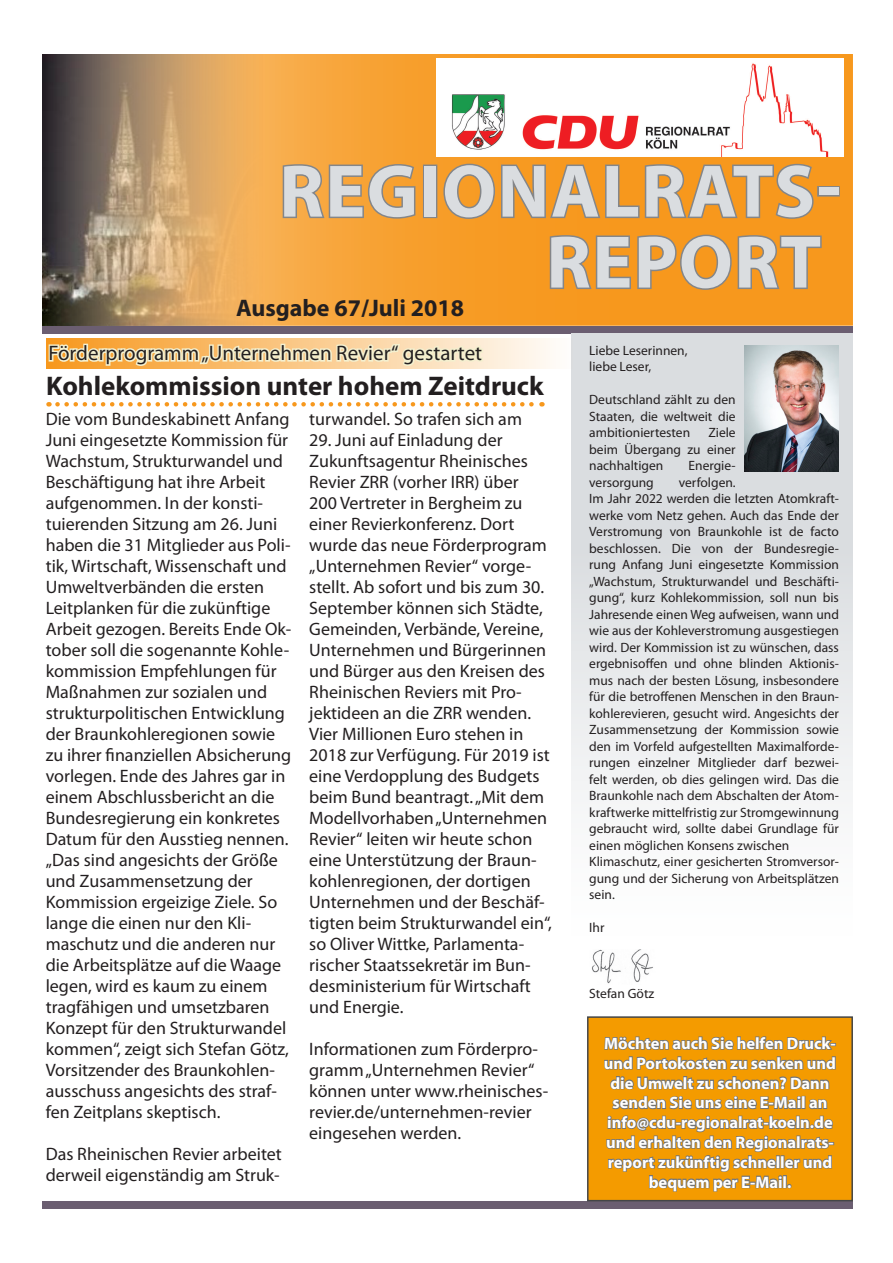
<style>
.page{position:relative;width:893px;height:1263px;background:#fff}
.page>*{position:absolute;margin:0;border:0;box-sizing:border-box;transform-origin:0 0}
.t1{font:700 75px/70.9px "Myriad Pro";letter-spacing:.02em;color:#dadde0;text-align:right}
.t2{font:700 27px "Myriad Pro";color:#231f20}
.t3{font:700 24px "Myriad Pro";color:#231f20}
.t4{font:21px "Myriad Pro";color:#231f20}
.t5{font:18px/21px "Myriad Pro";color:#231f20}
.t6{font:700 16.5px/19.8px "Myriad Pro";color:#fff;text-align:center}
.t7{font:13.5px/16.5px "Myriad Pro";color:#231f20}
</style>
<div class="page">
<svg style="left:262px;top:54px;width:591px;height:272px"></svg>
<img style="left:43px;top:54px;width:219px;height:272px">
<svg style="left:281px;top:163px;width:136px;height:57px"></svg>
<div style="left:423px;top:165px;width:14px;height:53px;border:3px solid #848689"></div>
<svg style="left:442px;top:162px;width:373px;height:59px"></svg>
<div style="left:817px;top:186px;width:23px;height:11px;border:3px solid #848689"></div>
<svg style="left:548px;top:233px;width:275px;height:58px"></svg>
<div style="left:43px;top:326px;width:810px;height:7px;background:#6b5e71"></div>
<div style="left:572px;top:333px;width:281px;height:603px;background:linear-gradient(to bottom,#d0d4d8,#fdfdfd)"></div>
<div style="left:43px;top:1201px;width:810px;height:8px;background:#6b5e71"></div>
<img style="left:744px;top:345px;width:94px;height:126px">
<img style="left:592px;top:949px;width:61px;height:35px">
<img style="left:437px;top:59px;width:407px;height:97px">
<div style="left:588px;top:1017px;width:264px;height:184px;background:#f49b00"></div>
<svg style="left:603px;top:1036px;width:234px;height:166px"></svg>
<div style="left:587px;top:1016px;width:266px;height:185px;border:2px solid #454647"></div>
<div style="left:46px;top:339px;width:526px;height:30px;background:#fefbf7"></div>
<svg style="left:47px;top:231px;width:495px;height:176px"></svg>
<h1 class="t1" style="left:279px;top:153px;width:563px">Regionalrats-<br>Report</h1>
<h3 class="t3" style="left:236px;top:292px;width:230px">Ausgabe 67/Juli 2018</h3>
<p class="t7" style="left:589px;top:342px;width:100px">Liebe Leserinnen, liebe Leser,</p>
<p class="t7" style="left:589px;top:391px;width:148px;text-align:justify">Deutschland zählt zu den Staaten, die weltweit die ambitioniertesten</p>
<p class="t4" style="left:49px;top:340px;width:435px">Förderprogramm „Unternehmen Revier“ gestartet</p>
<h2 class="t2" style="left:46px;top:369px;width:499px">Kohlekommission unter hohem Zeitdruck</h2>
<p class="t5" style="left:46px;top:408px;width:247px">Die vom Bundeskabinett Anfang<br>Juni eingesetzte Kommission für<br>Wachstum, Strukturwandel und<br>Beschäftigung hat ihre Arbeit aufgenommen. In der konsti&shy;tuierenden Sitzung am 26. Juni haben die 31 Mitglieder aus Poli&shy;tik, Wirtschaft, Wissenschaft und<br>Umweltverbänden die ersten<br>Leitplanken für die zukünftige<br>Arbeit gezogen. Bereits Ende Ok&shy;tober soll die sogenannte Kohle&shy;kommission Empfehlungen für<br>Maßnahmen zur sozialen und strukturpolitischen Entwicklung der Braunkohleregionen sowie zu ihrer finanziellen Absicherung vorlegen. Ende des Jahres gar in einem Abschlussbericht an die<br>Bundesregierung ein konkretes<br>Datum für den Ausstieg nennen. „Das sind angesichts der Größe und Zusammensetzung der<br>Kommission ergeizige Ziele. So lange die einen nur den Kli&shy;maschutz und die anderen nur die Arbeitsplätze auf die Waage legen, wird es kaum zu einem tragfähigen und umsetzbaren<br>Konzept für den Strukturwandel kommen“, zeigt sich Stefan Götz,<br>Vorsitzender des Braunkohlen&shy;ausschuss angesichts des straf&shy;fen Zeitplans skeptisch.</p>
<p class="t5" style="left:46px;top:1143px;width:238px">Das Rheinischen Revier arbeitet derweil eigenständig am Struk-</p>
<p class="t5" style="left:309px;top:408px;width:214px">turwandel. So trafen sich am</p>
<p class="t5" style="left:309px;top:429px;width:244px">29. Juni auf Einladung der<br>Zukunftsagentur Rheinisches<br>Revier ZRR (vorher IRR) über<br>200 Vertreter in Bergheim zu einer Revierkonferenz. Dort wurde das neue Förderprogram „Unternehmen Revier“ vorge&shy;stellt. Ab sofort und bis zum 30.<br>September können sich Städte,<br>Gemeinden, Verbände, Vereine,<br>Unternehmen und Bürgerinnen und Bürger aus den Kreisen des<br>Rheinischen Reviers mit Pro&shy;jektideen an die ZRR wenden.<br>Vier Millionen Euro stehen in<br>2018 zur Verfügung. Für 2019 ist eine Verdopplung des Budgets beim Bund beantragt. „Mit dem<br>Modellvorhaben „Unternehmen<br>Revier“ leiten wir heute schon eine Unterstützung der Braun&shy;kohlenregionen, der dortigen<br>Unternehmen und der Beschäf&shy;tigten beim Strukturwandel ein“, so Oliver Wittke, Parlamenta&shy;rischer Staatssekretär im Bun&shy;desministerium für Wirtschaft und Energie.</p>
<p class="t5" style="left:309px;top:1038px;width:240px">Informationen zum Förderpro&shy;gramm „Unternehmen Revier“ können unter www.rheinisches&shy;revier.de/unternehmen-revier eingesehen werden.</p>
<p class="t6" style="left:604px;top:1033px;width:234px">Möchten auch Sie helfen Druck&shy;und Portokosten zu senken und die Umwelt zu schonen? Dann senden Sie uns eine E-Mail an info@cdu-regionalrat-koeln.de und erhalten den Regionalrats&shy;report zukünftig schneller und bequem per E-Mail.</p>
<p class="t7" style="left:589px;top:424px;width:148px;text-align:justify;text-indent:119px">Ziele beim Übergang zu einer nachhaltigen</p>
<p class="t7" style="left:689px;top:457px;width:49px">Energie-</p>
<p class="t7" style="left:589px;top:474px;width:251px;text-indent:90px">verfolgen.<br>Im Jahr 2022 werden die letzten Atomkraft&shy;werke vom Netz gehen. Auch das Ende der Verstromung von Braunkohle ist de facto beschlossen. Die von der Bundesregie&shy;rung Anfang Juni eingesetzte Kommission „Wachstum, Strukturwandel und Beschäfti&shy;gung“, kurz Kohlekommission, soll nun bis Jahresende einen Weg aufweisen, wann und wie aus der Kohleverstromung ausgestiegen wird. Der Kommission ist zu wünschen, dass ergebnisoffen und ohne blinden Aktionis&shy;mus nach der besten Lösung, insbesondere für die betroffenen Menschen in den Braun&shy;kohlerevieren, gesucht wird. Angesichts der Zusammensetzung der Kommission sowie den im Vorfeld aufgestellten Maximalforde&shy;rungen einzelner Mitglieder darf bezwei&shy;felt werden, ob dies gelingen wird. Das die Braunkohle nach dem Abschalten der Atom&shy;kraftwerke mittelfristig zur Stromgewinnung gebraucht wird, sollte dabei Grundlage für einen möglichen Konsens zwischen Klimaschutz, einer gesicherten Stromversor&shy;gung und der Sicherung von Arbeitsplätzen sein.</p>
<p class="t7" style="left:589px;top:919px;width:17px">Ihr</p>
<p class="t7" style="left:589px;top:474px;width:66px">versorgung</p>
<p class="t7" style="left:589px;top:985px;width:67px">Stefan Götz</p>
</div>
